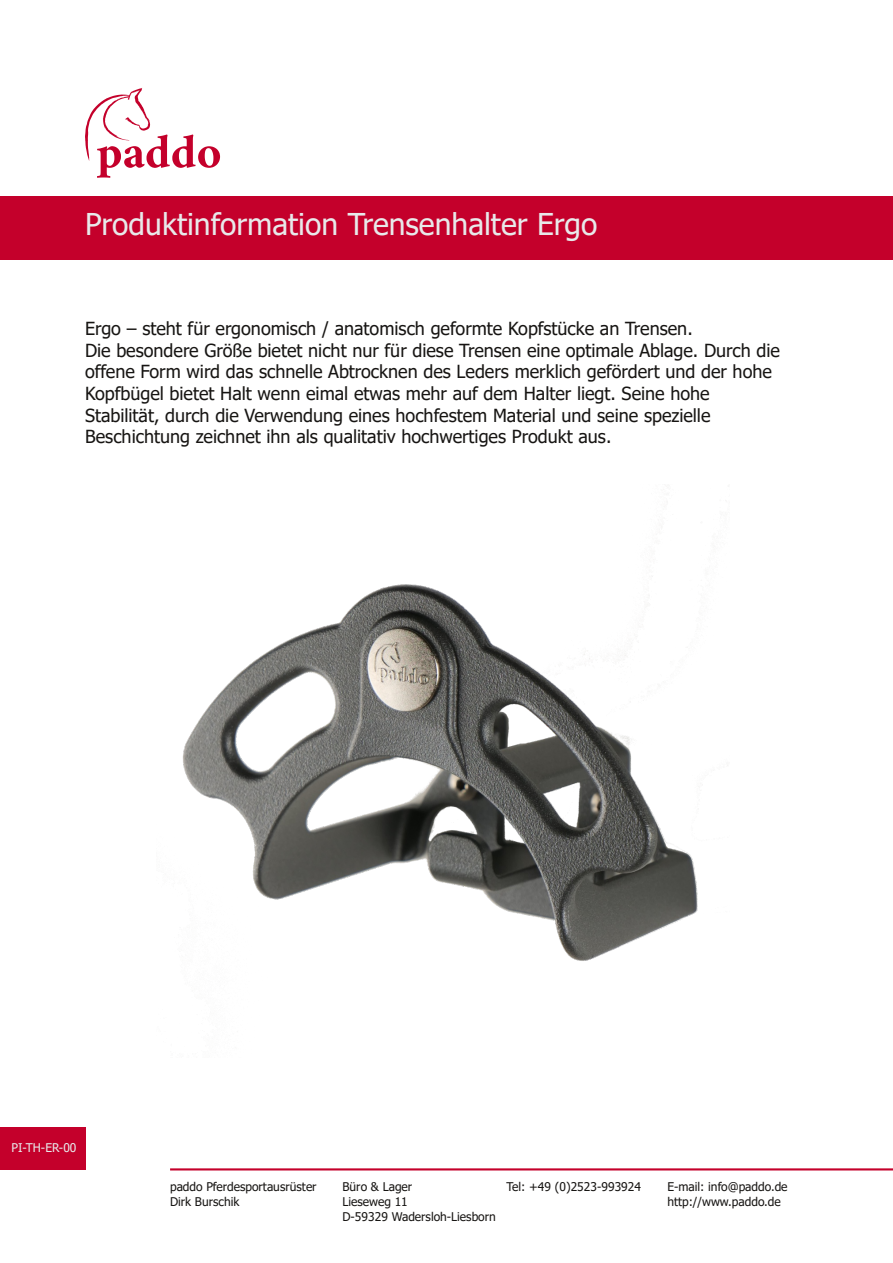
<style>
.page{position:relative;width:893px;height:1263px;background:#fff}
.page>*{position:absolute;margin:0;border:0;box-sizing:border-box;transform-origin:0 0}
.t1{font:30px "Tahoma";color:#e8e9ea}
.t2{font:18px/21.8px "Tahoma";color:#171513}
.t3{font:12px/15px "Tahoma";color:#171513}
.t4{font:12px "Tahoma";letter-spacing:.005em;color:#e8e9ea}
</style>
<div class="page">
<svg style="left:85px;top:88px;width:135px;height:90px"></svg>
<hr style="left:170px;top:1168px;width:723px;height:2px;background:#c4002b">
<div style="left:0;top:196px;width:893px;height:63px;background:#c4002b"></div>
<div style="left:0;top:1127px;width:85px;height:42px;background:#c4002b"></div>
<img style="left:183px;top:576px;width:515px;height:385px">
<h1 class="t1" style="left:85px;top:205px;width:514px">Produktinformation Trensenhalter Ergo</h1>
<p class="t2" style="left:85px;top:317px;width:696px">Ergo – steht für ergonomisch / anatomisch geformte Kopfstücke an Trensen.<br>Die besondere Größe bietet nicht nur für diese Trensen eine optimale Ablage. Durch die offene Form wird das schnelle Abtrocknen des Leders merklich gefördert und der hohe Kopfbügel bietet Halt wenn eimal etwas mehr auf dem Halter liegt. Seine hohe Stabilität, durch die Verwendung eines hochfestem Material und seine spezielle Beschichtung zeichnet ihn als qualitativ hochwertiges Produkt aus.</p>
<p class="t4" style="left:11px;top:1140px;width:67px">PI-TH-ER-00</p>
<p class="t3" style="left:170px;top:1179px;width:148px">paddo Pferdesportausrüster<br>Dirk Burschik</p>
<p class="t3" style="left:342px;top:1179px;width:155px">Büro &amp; Lager<br>Lieseweg 11<br>D-59329 Wadersloh-Liesborn</p>
<p class="t3" style="left:506px;top:1179px;width:136px">Tel: +49 (0)2523-993924</p>
<p class="t3" style="left:667px;top:1179px;width:122px">E-mail: info@paddo.de http://www.paddo.de</p>
</div>
